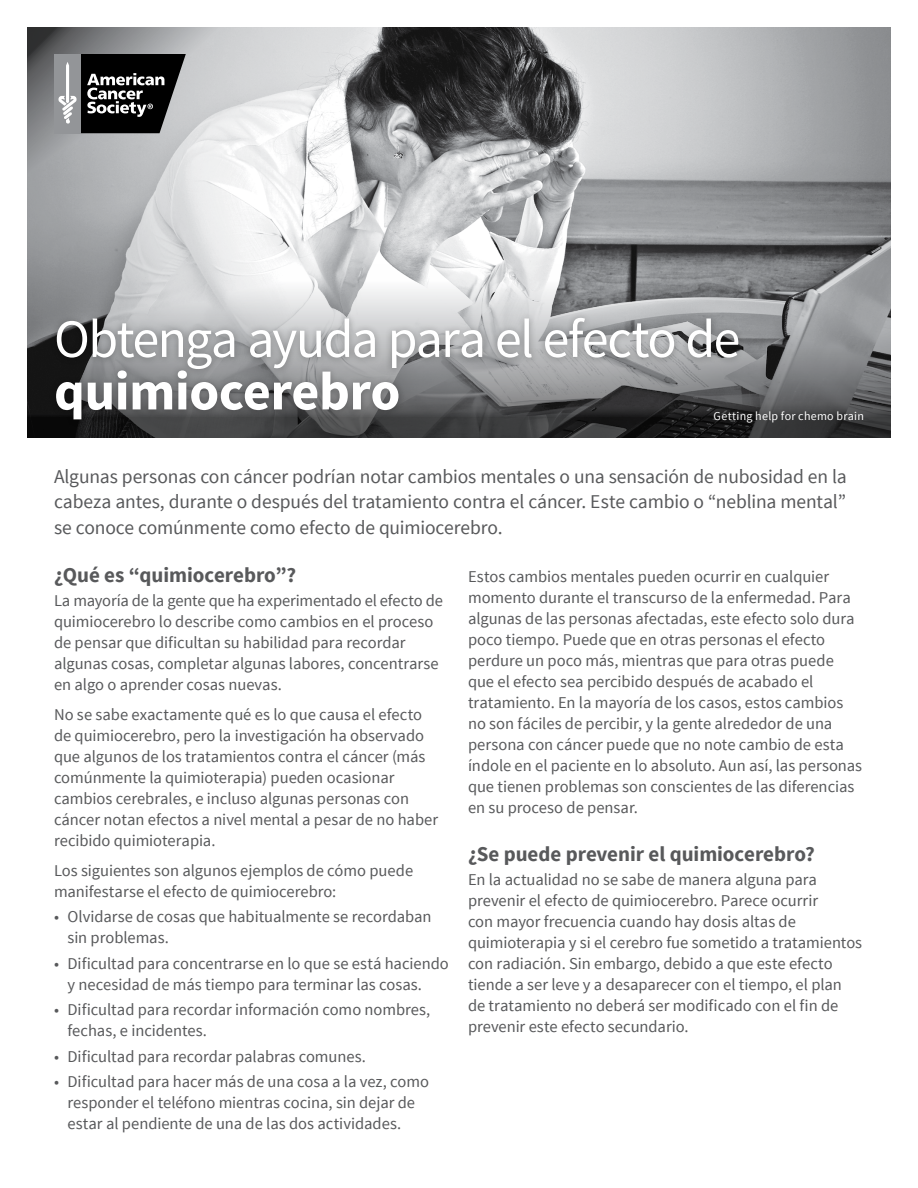
<style>
.page{position:relative;width:918px;height:1188px;background:#fff}
.page>*{position:absolute;margin:0;border:0;box-sizing:border-box;transform-origin:0 0}
.t1{font:54px "Source Sans Pro";letter-spacing:-.03em;color:#fff}
.t2{font:700 54px "Source Sans Pro";letter-spacing:-.01em;color:#fff}
.t3{font:700 21px "Source Sans Pro";color:#58595b}
.t4{font:19.5px/25.5px "Source Sans Pro";letter-spacing:-.005em;color:#58595b;text-align:justify}
.t5{font:16.5px/21px "Source Sans Pro";color:#58595b}
.t6{font:12px "Source Sans Pro";letter-spacing:.025em;color:#fff}
</style>
<div class="page">
<img style="left:288px;top:27px;width:603px;height:238px">
<svg style="left:27px;top:27px;width:261px;height:238px"></svg>
<svg style="left:27px;top:265px;width:864px;height:172px;background:#8e9091"></svg>
<div style="left:54px;top:54px;width:26px;height:79px;background:#939598"></div>
<svg style="left:58px;top:54px;width:128px;height:79px"></svg>
<div style="left:49px;top:311px;width:697px;height:116px;background:#000;opacity:.3"></div>
<h1 class="t1" style="left:54px;top:306px;width:688px">Obtenga ayuda para el efecto de</h1>
<h1 class="t2" style="left:54px;top:357px;width:348px">quimiocerebro</h1>
<p class="t6" style="left:714px;top:409px;width:152px">Getting help for chemo brain</p>
<p class="t4" style="left:54px;top:464px;width:794px">Algunas personas con cáncer podrían notar cambios mentales o una sensación de nubosidad en la cabeza antes, durante o después del tratamiento contra el cáncer. Este cambio o “neblina mental” se conoce comúnmente como efecto de quimiocerebro.</p>
<p class="t3" style="left:54px;top:561px;width:244px">¿Qué es “quimiocerebro”?</p>
<p class="t5" style="left:54px;top:590px;width:390px">La mayoría de la gente que ha experimentado el efecto de quimiocerebro lo describe como cambios en el proceso de pensar que dificultan su habilidad para recordar algunas cosas, completar algunas labores, concentrarse en algo o aprender cosas nuevas.</p>
<p class="t5" style="left:54px;top:704px;width:386px">No se sabe exactamente qué es lo que causa el efecto de quimiocerebro, pero la investigación ha observado que algunos de los tratamientos contra el cáncer (más comúnmente la quimioterapia) pueden ocasionar cambios cerebrales, e incluso algunas personas con cáncer notan efectos a nivel mental a pesar de no haber recibido quimioterapia.</p>
<p class="t5" style="left:54px;top:860px;width:361px">Los siguientes son algunos ejemplos de cómo puede manifestarse el efecto de quimiocerebro:</p>
<p class="t5" style="left:68px;top:906px;width:366px;text-indent:-14px">• Olvidarse de cosas que habitualmente se recordaban sin problemas.</p>
<p class="t5" style="left:68px;top:953px;width:383px;text-indent:-14px">• Dificultad para concentrarse en lo que se está haciendo y necesidad de más tiempo para terminar las cosas.</p>
<p class="t5" style="left:68px;top:999px;width:364px;text-indent:-14px">• Dificultad para recordar información como nombres, fechas, e incidentes.</p>
<p class="t5" style="left:54px;top:1046px;width:313px">• Dificultad para recordar palabras comunes.</p>
<p class="t5" style="left:68px;top:1071px;width:363px;text-indent:-14px">• Dificultad para hacer más de una cosa a la vez, como responder el teléfono mientras cocina, sin dejar de estar al pendiente de una de las dos actividades.</p>
<p class="t5" style="left:468px;top:566px;width:396px">Estos cambios mentales pueden ocurrir en cualquier momento durante el transcurso de la enfermedad. Para algunas de las personas afectadas, este efecto solo dura poco tiempo. Puede que en otras personas el efecto perdure un poco más, mientras que para otras puede que el efecto sea percibido después de acabado el tratamiento. En la mayoría de los casos, estos cambios no son fáciles de percibir, y la gente alrededor de una persona con cáncer puede que no note cambio de esta índole en el paciente en lo absoluto. Aun así, las personas que tienen problemas son conscientes de las diferencias en su proceso de pensar.</p>
<p class="t3" style="left:468px;top:840px;width:348px">¿Se puede prevenir el quimiocerebro?</p>
<p class="t5" style="left:468px;top:869px;width:396px">En la actualidad no se sabe de manera alguna para prevenir el efecto de quimiocerebro. Parece ocurrir<br>con mayor frecuencia cuando hay dosis altas de quimioterapia y si el cerebro fue sometido a tratamientos con radiación. Sin embargo, debido a que este efecto tiende a ser leve y a desaparecer con el tiempo, el plan de tratamiento no deberá ser modificado con el fin de prevenir este efecto secundario.</p>
</div>
